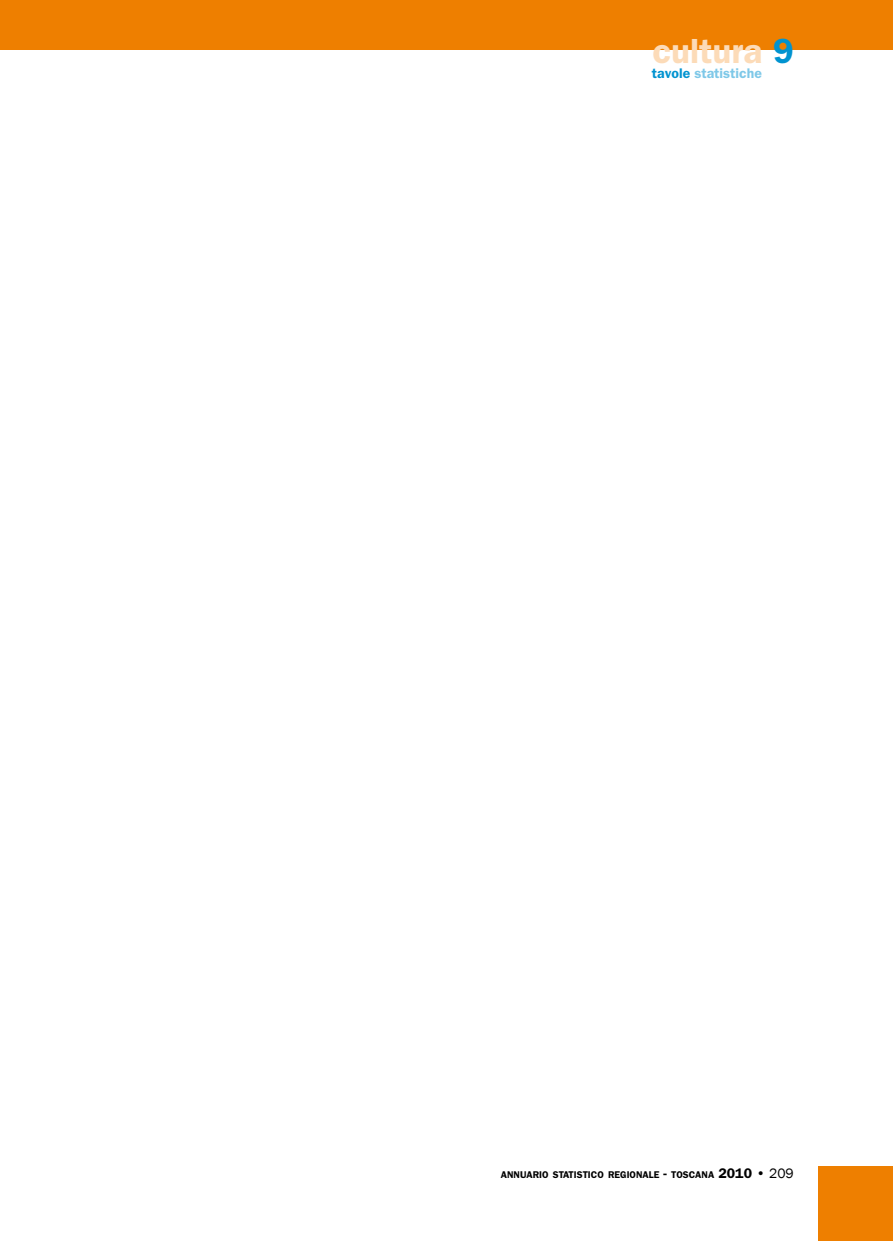
<style>
.page{position:relative;width:893px;height:1241px;background:#fff}
.page>*{position:absolute;margin:0;border:0;box-sizing:border-box;transform-origin:0 0}
.t1{font:600 35px "Franklin Gothic";color:#fcdbb8}
.t2{font:600 14px "Franklin Gothic";color:#7ec8e8}
.t3{font:600 9.8px "Franklin Gothic";color:#000}
.s1{color:#0093d0}
.s2{font-size:14px}
.s3{font-weight:400;font-size:14px}
</style>
<div class="page">
<div style="left:0;top:0;width:25px;height:50px;background:#ee7f00"></div>
<div style="left:819px;top:1166px;width:74px;height:74px;background:#ee7f00"></div>
<div style="left:25px;top:0;width:868px;height:50px;background:#ee7f00"></div>
<p class="t1" style="left:652px;top:30px;width:143px">cultura <span class="s1">9</span></p>
<p class="t2" style="left:652px;top:65px;width:112px"><span class="s1">tavole</span> statistiche</p>
<p class="t3" style="left:501px;top:1168px;width:294px">ANNUARIO STATISTICO REGIONALE <span class="s2">-</span> TOSCANA <span class="s2">2010</span> <span class="s3">• 209</span></p>
</div>
